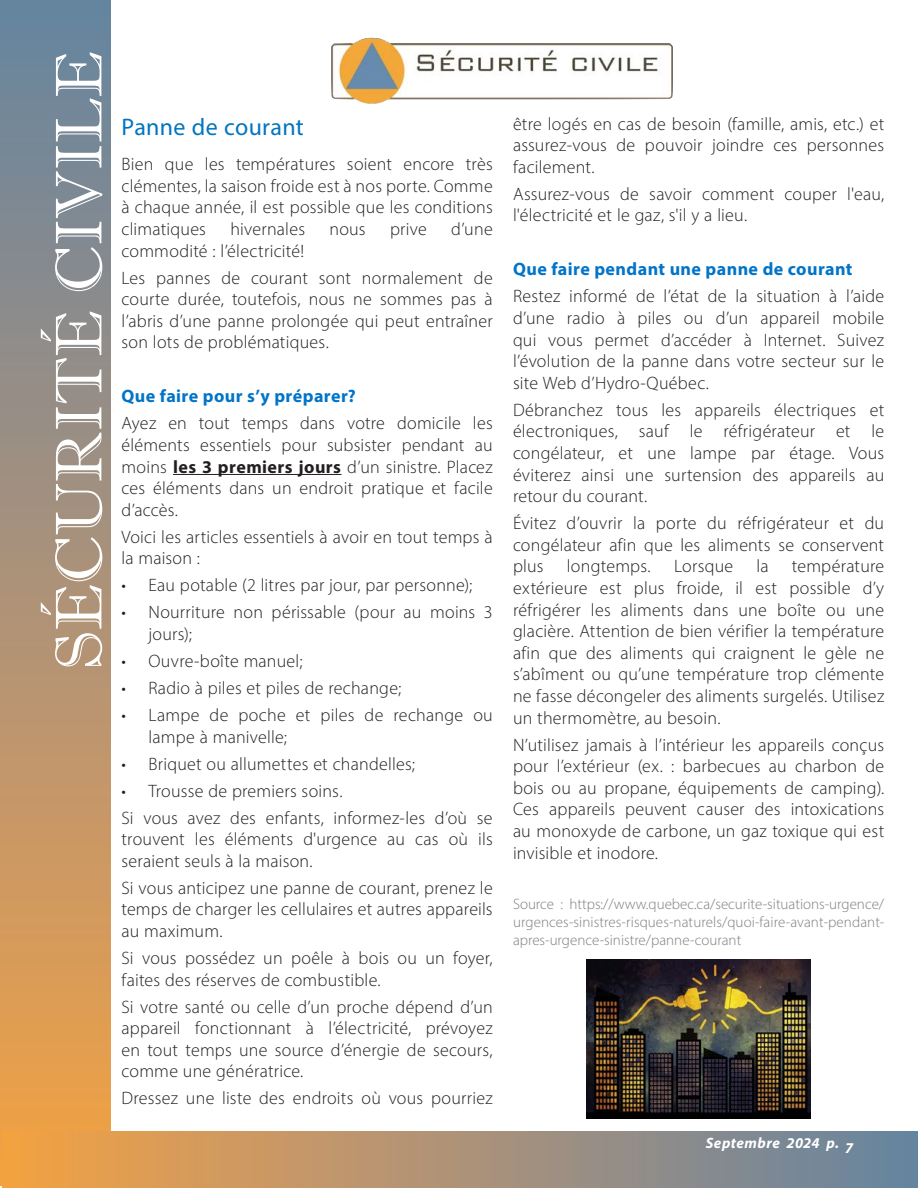
<style>
.page{position:relative;width:918px;height:1188px;background:#fff}
.page>*{position:absolute;margin:0;border:0;box-sizing:border-box;transform-origin:0 0}
.t1{font:66px "Imprint MT Shadow";color:#fff}
.Titre_article_petit{font:24px "Myriad Pro";letter-spacing:.015em;color:#0075bf}
.Corps_de_texte_12{font:300 18px/21.6px "Myriad Pro";letter-spacing:.015em;color:#231f20;text-align:justify}
.Corps_de_texte_12-2{font:700 18px "Myriad Pro";letter-spacing:.025em;color:#0074c9}
.Corps_de_texte_12-3{font:300 15px/18px "Myriad Pro";color:#7c7e81;text-align:justify}
.Corps_de_texte_10_5{font:italic 700 15px "Myriad Pro";letter-spacing:.03em;color:#fff}
.Corps_de_texte_12-4{font:italic 700 15px "Myriad Pro";color:#fff}
.s1{font-weight:700}
</style>
<div class="page">
<img style="left:331px;top:37px;width:342px;height:67px">
<div style="left:0;top:0;width:110px;height:1186px;background:linear-gradient(to bottom,#6684a4,#f4a148)"></div>
<div style="left:2px;top:1131px;width:916px;height:57px;background:linear-gradient(to right,#f4a147,#6684a4)"></div>
<hr style="left:173px;top:474px;width:169px;height:1px;background:#231f20">
<img style="left:586px;top:959px;width:225px;height:160px">
<p class="t1" style="left:40px;top:670px;width:620px;rotate:-90deg">SÉCURITÉ CIVILE</p>
<p class="Titre_article_petit" style="left:122px;top:112px;width:184px">Panne de courant</p>
<p class="Corps_de_texte_12" style="left:122px;top:153px;width:373px">Bien que les températures soient encore très clémentes, la saison froide est à nos porte. Comme à chaque année, il est possible que les conditions climatiques</p>
<p class="Corps_de_texte_12" style="left:230px;top:218px;width:76px">hivernales</p>
<p class="Corps_de_texte_12" style="left:329px;top:218px;width:38px">nous</p>
<p class="Corps_de_texte_12" style="left:390px;top:218px;width:38px">prive</p>
<p class="Corps_de_texte_12" style="left:451px;top:218px;width:43px">d’une</p>
<p class="Corps_de_texte_12" style="left:122px;top:240px;width:184px">commodité : l’électricité!</p>
<p class="Corps_de_texte_12" style="left:122px;top:267px;width:373px">Les pannes de courant sont normalement de courte durée, toutefois, nous ne sommes pas à l’abris d’une panne prolongée qui peut entraîner son lots de problématiques.</p>
<p class="Corps_de_texte_12-2" style="left:122px;top:385px;width:236px">Que faire pour s’y préparer?</p>
<p class="Corps_de_texte_12" style="left:122px;top:412px;width:373px">Ayez en tout temps dans votre domicile les éléments essentiels pour subsister pendant au moins <span class="s1">les 3 premiers jours</span> d’un sinistre. Placez ces éléments dans un endroit pratique et facile d’accès.</p>
<p class="Corps_de_texte_12" style="left:122px;top:526px;width:373px">Voici les articles essentiels à avoir en tout temps à la maison :</p>
<p class="Corps_de_texte_12" style="left:122px;top:574px;width:352px">• Eau potable (2 litres par jour, par personne);</p>
<p class="Corps_de_texte_12" style="left:148px;top:601px;width:346px;text-indent:-27px">• Nourriture non périssable (pour au moins 3 jours);</p>
<p class="Corps_de_texte_12" style="left:122px;top:650px;width:182px">• Ouvre-boîte manuel;</p>
<p class="Corps_de_texte_12" style="left:122px;top:677px;width:281px">• Radio à piles et piles de rechange;</p>
<p class="Corps_de_texte_12" style="left:148px;top:704px;width:346px;text-indent:-27px">• Lampe de poche et piles de rechange ou lampe à manivelle;</p>
<p class="Corps_de_texte_12" style="left:122px;top:753px;width:295px">• Briquet ou allumettes et chandelles;</p>
<p class="Corps_de_texte_12" style="left:122px;top:780px;width:222px">• Trousse de premiers soins.</p>
<p class="Corps_de_texte_12" style="left:122px;top:807px;width:373px">Si vous avez des enfants, informez-les d’où se trouvent les éléments d'urgence au cas où ils seraient seuls à la maison.</p>
<p class="Corps_de_texte_12" style="left:122px;top:877px;width:373px">Si vous anticipez une panne de courant, prenez le temps de charger les cellulaires et autres appareils au maximum.</p>
<p class="Corps_de_texte_12" style="left:122px;top:947px;width:373px">Si vous possédez un poêle à bois ou un foyer, faites des réserves de combustible.</p>
<p class="Corps_de_texte_12" style="left:122px;top:996px;width:373px">Si votre santé ou celle d’un proche dépend d’un appareil fonctionnant à l’électricité, prévoyez en tout temps une source d’énergie de secours, comme une génératrice.</p>
<p class="Corps_de_texte_12" style="left:122px;top:1087px;width:373px">Dressez une liste des endroits où vous pourriez</p>
<p class="Corps_de_texte_12" style="left:513px;top:113px;width:373px">être logés en cas de besoin (famille, amis, etc.) et assurez-vous de pouvoir joindre ces personnes facilement.</p>
<p class="Corps_de_texte_12" style="left:513px;top:183px;width:373px">Assurez-vous de savoir comment couper l'eau, l'électricité et le gaz, s'il y a lieu.</p>
<p class="Corps_de_texte_12-2" style="left:513px;top:258px;width:341px">Que faire pendant une panne de courant</p>
<p class="Corps_de_texte_12" style="left:513px;top:285px;width:373px">Restez informé de l’état de la situation à l’aide d’une radio à piles ou d’un appareil mobile qui vous permet d’accéder à Internet. Suivez l’évolution de la panne dans votre secteur sur le site Web d’Hydro-Québec.</p>
<p class="Corps_de_texte_12" style="left:513px;top:399px;width:373px">Débranchez tous les appareils électriques et électroniques, sauf le réfrigérateur et le congélateur, et une lampe par étage. Vous éviterez ainsi une surtension des appareils au retour du courant.</p>
<p class="Corps_de_texte_12" style="left:513px;top:512px;width:373px">Évitez d’ouvrir la porte du réfrigérateur et du congélateur afin que les aliments se conservent plus</p>
<p class="Corps_de_texte_12" style="left:567px;top:555px;width:85px">longtemps.</p>
<p class="Corps_de_texte_12" style="left:674px;top:555px;width:61px">Lorsque</p>
<p class="Corps_de_texte_12" style="left:757px;top:555px;width:14px">la</p>
<p class="Corps_de_texte_12" style="left:513px;top:555px;width:373px;text-indent:279px">température extérieure est plus froide, il est possible d’y réfrigérer les aliments dans une boîte ou une glacière. Attention de bien vérifier la température afin que des aliments qui craignent le gèle ne s’abîment ou qu’une température trop clémente ne fasse décongeler des aliments surgelés. Utilisez un thermomètre, au besoin.</p>
<p class="Corps_de_texte_12" style="left:513px;top:734px;width:373px">N’utilisez jamais à l’intérieur les appareils conçus pour l’extérieur (ex. : barbecues au charbon de bois ou au propane, équipements de camping).<br>Ces appareils peuvent causer des intoxications au monoxyde de carbone, un gaz toxique qui est invisible et inodore.</p>
<p class="Corps_de_texte_12-3" style="left:513px;top:895px;width:373px">Source : https://www.quebec.ca/securite-situations-urgence/ urgences-sinistres-risques-naturels/quoi-faire-avant-pendant&shy;apres-urgence-sinistre/panne-courant</p>
<p class="Corps_de_texte_10_5" style="left:706px;top:1134px;width:135px">Septembre 2024 p.</p>
<p class="Corps_de_texte_12-4" style="left:845px;top:1138px;width:10px">7</p>
</div>
